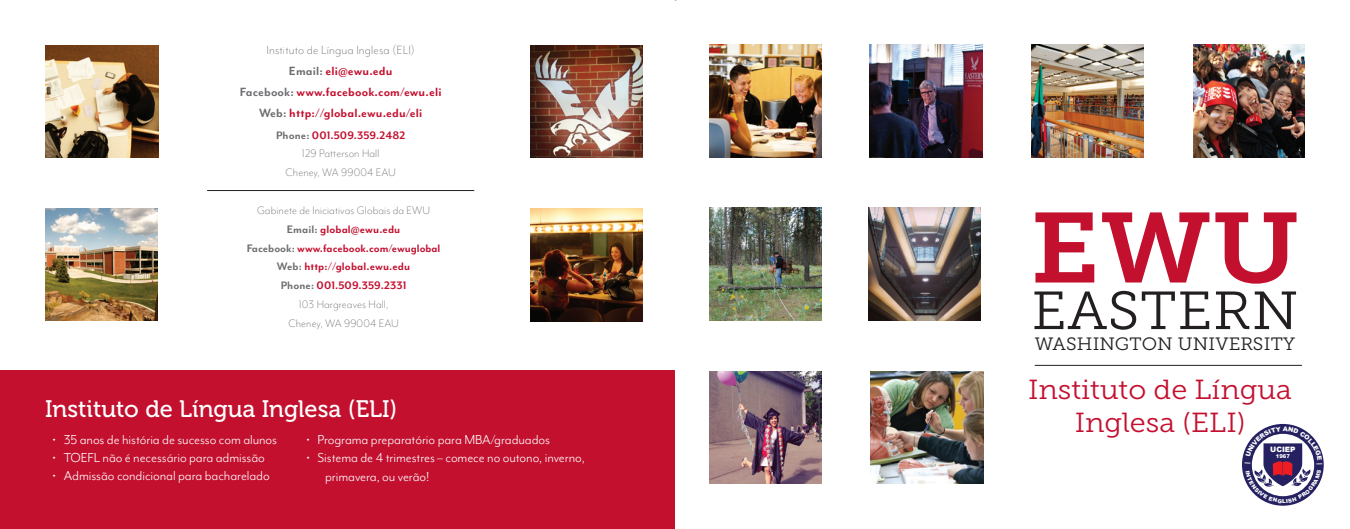
<style>
.page{position:relative;width:1350px;height:529px;background:#fff}
.page>*{position:absolute;margin:0;border:0;box-sizing:border-box;transform-origin:0 0}
.t1{font:98.62px "Museo Slab 700";color:#c3102f;scale:1.1 1}
.t2{font:53.5px "Museo Slab 300";letter-spacing:.01em;color:#231f20;scale:1.05 1}
.t3{font:27.5px/33px "Museo Slab 300";color:#c3102f;text-align:center;scale:1.05 1}
.t4{font:23.75px "Museo 500";color:#fff}
.t5{font:17.88px "Museo Slab 300";letter-spacing:.01em;color:#231f20;scale:1.05 1}
.t6{font:15px/18px "Mr Eaves Mod OT";letter-spacing:-.005em;color:#fff}
.t7{font:700 13.75px/21.2px "Mr Eaves Mod OT";letter-spacing:.01em;color:#c3102f;text-align:center}
.t8{font:700 12.5px/18.8px "Mr Eaves Mod OT";letter-spacing:.01em;color:#c3102f;text-align:center}
.t9{font:300 12.5px/18.8px "Mr Eaves Mod OT";letter-spacing:.01em;color:#6c6d70;text-align:center}
.t10{font:900 7.38px "Arial";color:#fff}
.t11{font:900 5.25px "Arial";color:#fff}
.s1{font-weight:300;color:#6c6d70}
.s2{color:#6c6d70}
.s3{font-weight:700}
.s4{font-weight:700;color:#c3102f}
</style>
<div class="page">
<div style="left:0;top:370px;width:675px;height:159px;background:#c3102f"></div>
<hr style="left:1035px;top:365px;width:267px;height:1px;background:#231f20">
<img style="left:1031px;top:45px;width:113px;height:112px">
<img style="left:870px;top:45px;width:112px;height:112px">
<img style="left:1193px;top:45px;width:112px;height:113px">
<img style="left:869px;top:208px;width:112px;height:112px">
<img style="left:871px;top:371px;width:112px;height:113px">
<img style="left:709px;top:45px;width:113px;height:112px">
<img style="left:709px;top:371px;width:113px;height:112px">
<img style="left:709px;top:208px;width:112px;height:112px">
<img style="left:530px;top:45px;width:113px;height:113px">
<img style="left:46px;top:45px;width:112px;height:113px">
<img style="left:530px;top:208px;width:113px;height:113px">
<img style="left:45px;top:209px;width:112px;height:112px">
<hr style="left:207px;top:190px;width:267px;height:1px;background:#231f20">
<div style="left:1242px;top:424px;width:82px;height:81px;background:#252161;border-radius:50%"></div>
<svg style="left:1245px;top:426px;width:77px;height:77px"></svg>
<p class="t7" style="left:240px;top:39px;width:203px"><span class="s1">Instituto de Língua Inglesa (ELI)<br></span><span class="s2">Email:</span> eli@ewu.edu<br><span class="s2">Facebook:</span> www.facebook.com/ewu.eli<br><span class="s2">Web:</span> http://global.ewu.edu/eli</p>
<p class="t9" style="left:276px;top:126px;width:131px"><span class="s3">Phone:</span> <span class="s4">001.509.359.2482<br></span>129 Patterson Hall<br>Cheney, WA 99004 EAU</p>
<p class="t8" style="left:247px;top:201px;width:195px"><span class="s1">Gabinete de Iniciativas Globais da EWU<br></span><span class="s2">Email:</span> global@ewu.edu<br><span class="s2">Facebook:</span> www.facebook.com/ewuglobal<br><span class="s2">Web:</span> http://global.ewu.edu<br><span class="s2">Phone:</span> 001.509.359.2331<br><span class="s1">103 Hargreaves Hall,<br>Cheney, WA 99004 EAU</span></p>
<h3 class="t4" style="left:45px;top:396px;width:354px">Instituto de Língua Inglesa (ELI)</h3>
<p class="t6" style="left:52px;top:431px;width:226px">• 35 anos de história de sucesso com alunos</p>
<p class="t6" style="left:52px;top:449px;width:214px">• TOEFL não é necessário para admissão</p>
<p class="t6" style="left:52px;top:467px;width:219px">• Admissão condicional para bacharelado</p>
<p class="t6" style="left:306px;top:431px;width:245px">• Programa preparatório para MBA/graduados</p>
<p class="t6" style="left:325px;top:449px;width:261px;text-indent:-19px">• Sistema de 4 trimestres – comece no outono, inverno, primavera, ou verão!</p>
<h1 class="t1" style="left:1030px;top:192px;width:247px">EWU</h1>
<h2 class="t2" style="left:1031px;top:281px;width:256px">EASTERN</h2>
<p class="t5" style="left:1035px;top:334px;width:249px">WASHINGTON UNIVERSITY</p>
<h3 class="t3" style="left:1028px;top:373px;width:253px">Instituto de Língua<br>Inglesa (ELI)</h3>
<p class="t10" style="left:1270px;top:443px;width:27px">UCIEP</p>
<p class="t11" style="left:1276px;top:452px;width:16px">1967</p>
</div>
